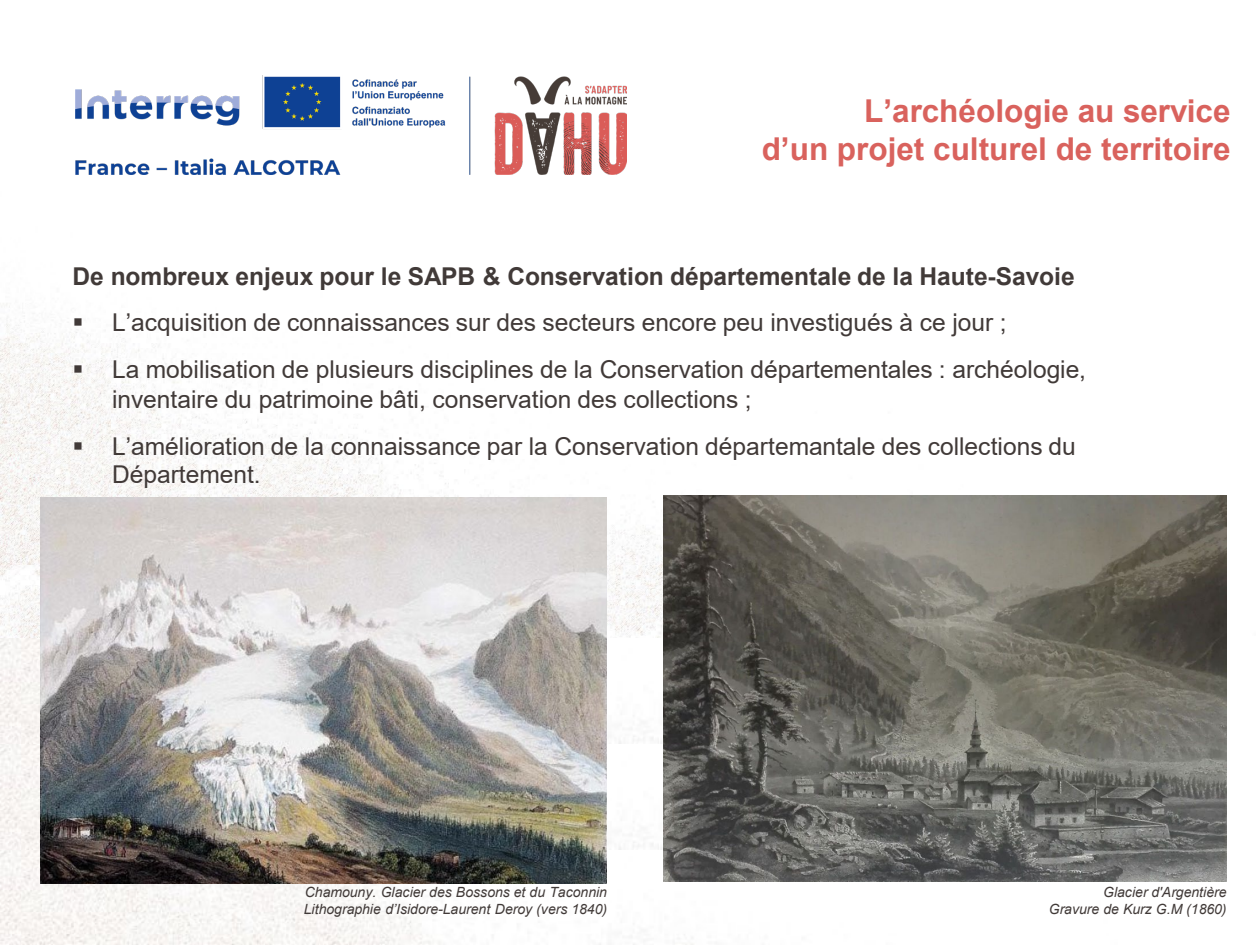
<style>
.page{position:relative;width:1260px;height:945px;background:#fff}
.page>*{position:absolute;margin:0;border:0;box-sizing:border-box;transform-origin:0 0}
.t1{font:700 31.5px/37.8px "Arial";color:#d9625d;text-align:right}
.t2{font:24.5px/29.4px "Arial";color:#413a38}
.t3{font:700 24.5px "Arial";color:#413a38}
.t4{font:italic 14px "Arial";letter-spacing:-.005em;color:#413a38}
</style>
<div class="page">
<img style="left:0;top:121px;width:664px;height:517px">
<img style="left:0;top:743px;width:1227px;height:202px">
<img style="left:75px;top:75px;width:551px;height:100px">
<img style="left:0;top:638px;width:664px;height:105px">
<img style="left:0;top:745px;width:664px;height:105px">
<img style="left:40px;top:498px;width:566px;height:385px">
<img style="left:664px;top:495px;width:563px;height:386px">
<h1 class="t1" style="left:762px;top:93px;width:471px">L’archéologie au service<br>d’un projet culturel de territoire</h1>
<p class="t3" style="left:73px;top:259px;width:1004px">De nombreux enjeux pour le SAPB &amp; Conservation départementale de la Haute-Savoie</p>
<p class="t2" style="left:73px;top:308px;width:936px">▪ L’acquisition de connaissances sur des secteurs encore peu investigués à ce jour ;</p>
<p class="t2" style="left:112px;top:355px;width:975px;text-indent:-39px">▪ La mobilisation de plusieurs disciplines de la Conservation départementales : archéologie, inventaire du patrimoine bâti, conservation des collections ;</p>
<p class="t2" style="left:112px;top:432px;width:965px;line-height:28.5px;text-indent:-39px">▪ L’amélioration de la connaissance par la Conservation départemantale des collections du<br>Département.</p>
<p class="t4" style="left:305px;top:883px;width:304px">Chamouny. Glacier des Bossons et du Taconnin</p>
<p class="t4" style="left:304px;top:900px;width:305px">Lithographie d’Isidore-Laurent Deroy (vers 1840)</p>
<p class="t4" style="left:1103px;top:883px;width:125px">Glacier d'Argentière</p>
<p class="t4" style="left:1049px;top:900px;width:179px">Gravure de Kurz G.M (1860)</p>
</div>
